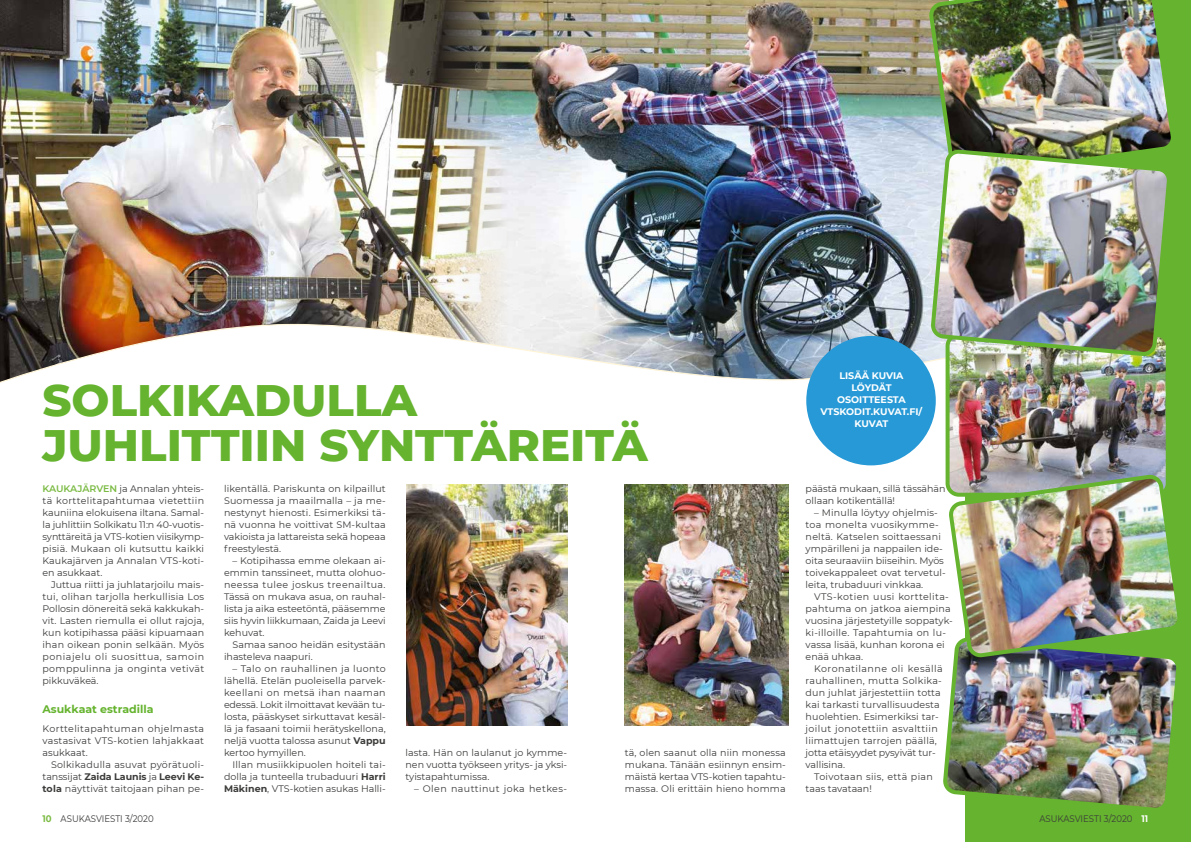
<style>
.page{position:relative;width:1191px;height:842px;background:#fff}
.page>*{position:absolute;margin:0;border:0;box-sizing:border-box;transform-origin:0 0}
.t1{font:800 45px/45px "Montserrat";color:#65b32e}
.t2{font:700 11px "Montserrat";color:#65b32e}
.t3{font:9.5px/12px "Montserrat";letter-spacing:.005em;color:#3c3c3b;text-align:justify}
.t4{font:700 9.5px/12px "Montserrat";color:#fff;text-align:center}
.t5{font:9.5px "Montserrat";letter-spacing:.005em;color:#3c3c3b;scale:.9 1}
.t6{font:9.5px/12px "Montserrat";letter-spacing:.03em;color:#3c3c3b}
.t7{font:9.5px "Montserrat";letter-spacing:.045em;color:#3c3c3b}
.s1{font-weight:600;color:#7aba42}
.s2{font-weight:700}
.s3{font-weight:700;color:#7aba42}
.s4{font-weight:700;color:#fff}
</style>
<div class="page">
<img style="left:0;top:0;width:434px;height:279px">
<img style="left:434px;top:0;width:496px;height:279px">
<svg style="left:0;top:279px;width:950px;height:447px"></svg>
<img style="left:625px;top:485px;width:163px;height:241px">
<img style="left:406px;top:484px;width:161px;height:241px">
<div style="left:806px;top:336px;width:129px;height:129px;background:#2699d6;border-radius:50%"></div>
<div style="left:965px;top:0;width:226px;height:842px;background:#65b32e"></div>
<img style="left:947px;top:359px;width:217px;height:136px">
<div style="left:945px;top:333px;width:224px;height:164px;border:4px solid #65b32e;border-radius:11px"></div>
<img style="left:940px;top:635px;width:237px;height:173px">
<img style="left:930px;top:0;width:241px;height:147px">
<img style="left:950px;top:476px;width:228px;height:180px">
<img style="left:928px;top:147px;width:241px;height:212px">
<h1 class="t1" style="left:43px;top:375px;width:607px">SOLKIKADULLA<br>JUHLITTIIN SYNTTÄREITÄ</h1>
<p class="t3" style="left:43px;top:482px;width:163px"><span class="s1">KAUKAJÄRVEN</span> ja Annalan yhteis&shy;tä korttelitapahtumaa vietettiin kauniina elokuisena iltana. Samal&shy;la juhlittiin Solkikatu 11:n 40-vuotis&shy;synttäreitä ja VTS-kotien viisikymp&shy;pisiä. Mukaan oli kutsuttu kaikki Kaukajärven ja Annalan VTS-koti&shy;en asukkaat.</p>
<p class="t3" style="left:43px;top:578px;width:163px;text-indent:9px">Juttua riitti ja juhlatarjoilu mais&shy;tui, olihan tarjolla herkullisia Los Pollosin dönereitä sekä kakkukah&shy;vit. Lasten riemulla ei ollut rajoja, kun kotipihassa pääsi kipuamaan ihan oikean ponin selkään. Myös poniajelu oli suosittua, samoin pomppulinna ja onginta vetivät pikkuväkeä.</p>
<p class="t2" style="left:43px;top:701px;width:113px">Asukkaat estradilla</p>
<p class="t3" style="left:43px;top:722px;width:163px">Korttelitapahtuman ohjelmasta vastasivat VTS-kotien lahjakkaat asukkaat.</p>
<p class="t3" style="left:43px;top:758px;width:163px;text-indent:9px">Solkikadulla asuvat pyörätuoli&shy;tanssijat <span class="s2">Zaida Launis</span> ja <span class="s2">Leevi Ke&shy;tola</span> näyttivät taitojaan pihan pe-</p>
<p class="t3" style="left:224px;top:482px;width:163px">likentällä. Pariskunta on kilpaillut Suomessa ja maailmalla – ja me&shy;nestynyt hienosti. Esimerkiksi tä&shy;nä vuonna he voittivat SM-kultaa vakioista ja lattareista sekä hopeaa freestylestä.</p>
<p class="t3" style="left:224px;top:554px;width:163px;text-indent:9px">– Kotipihassa emme olekaan ai&shy;emmin tanssineet, mutta olohuo&shy;neessa tulee joskus treenailtua.<br>Tässä on mukava asua, on rauhal&shy;lista ja aika esteetöntä, pääsemme siis hyvin liikkumaan, Zaida ja Leevi kehuvat.</p>
<p class="t3" style="left:224px;top:638px;width:163px;text-indent:9px">Samaa sanoo heidän esitystään ihasteleva naapuri.</p>
<p class="t3" style="left:224px;top:662px;width:163px;text-indent:9px">– Talo on rauhallinen ja luonto lähellä. Etelän puoleisella parvek&shy;keellani on metsä ihan naaman edessä. Lokit ilmoittavat kevään tu&shy;losta, pääskyset sirkuttavat kesäl&shy;lä ja fasaani toimii herätyskellona, neljä vuotta talossa asunut <span class="s2">Vappu </span>kertoo hymyillen.</p>
<p class="t3" style="left:224px;top:758px;width:163px;text-indent:9px">Illan musiikkipuolen hoiteli tai&shy;dolla ja tunteella trubaduuri <span class="s2">Harri Mäkinen</span>, VTS-kotien asukas Halli-</p>
<p class="t3" style="left:405px;top:746px;width:163px">lasta. Hän on laulanut jo kymme&shy;nen vuotta työkseen yritys- ja yksi&shy;tyistapahtumissa.</p>
<p class="t7" style="left:414px;top:782px;width:155px">– Olen nauttinut joka hetkes-</p>
<p class="t3" style="left:625px;top:746px;width:163px">tä, olen saanut olla niin monessa mukana. Tänään esiinnyn ensim&shy;mäistä kertaa VTS-kotien tapahtu&shy;massa. Oli erittäin hieno homma</p>
<p class="t4" style="left:820px;top:369px;width:103px">LISÄÄ KUVIA<br>LÖYDÄT<br>OSOITTEESTA<br>VTSKODIT.KUVAT.FI/<br>KUVAT</p>
<p class="t3" style="left:805px;top:482px;width:141px">päästä mukaan, sillä tässähän ollaan kotikentällä!</p>
<p class="t3" style="left:805px;top:506px;width:142px;text-align:left;text-indent:9px">– Minulla löytyy ohjelmis&shy;toa monelta vuosikymme&shy;neltä. Katselen soittaessani ympärilleni ja nappailen ide&shy;oita seuraaviin biiseihin. Myös toivekappaleet ovat tervetul&shy;leita, trubaduuri vinkkaa.</p>
<p class="t3" style="left:805px;top:590px;width:149px;text-align:left;text-indent:9px">VTS-kotien uusi korttelita&shy;pahtuma on jatkoa aiempina vuosina järjestetyille soppatyk&shy;ki-illoille. Tapahtumia on lu&shy;vassa lisää, kunhan korona ei enää uhkaa.</p>
<p class="t3" style="left:805px;top:662px;width:139px;text-align:left;text-indent:9px">Koronatilanne oli kesällä rauhallinen, mutta Solkika&shy;dun juhlat järjestettiin totta kai tarkasti turvallisuudesta huolehtien. Esimerkiksi tar&shy;joilut jonotettiin asvalttiin liimattujen tarrojen päällä, jotta etäisyydet pysyivät tur&shy;vallisina.</p>
<p class="t6" style="left:805px;top:770px;width:129px;text-indent:9px">Toivotaan siis, että pian taas tavataan!</p>
<p class="t5" style="left:43px;top:812px;width:125px"><span class="s3">10</span> ASUKASVIESTI 3/2020</p>
<p class="t5" style="left:1039px;top:812px;width:122px">ASUKASVIESTI 3/2020 <span class="s4">11</span></p>
</div>
